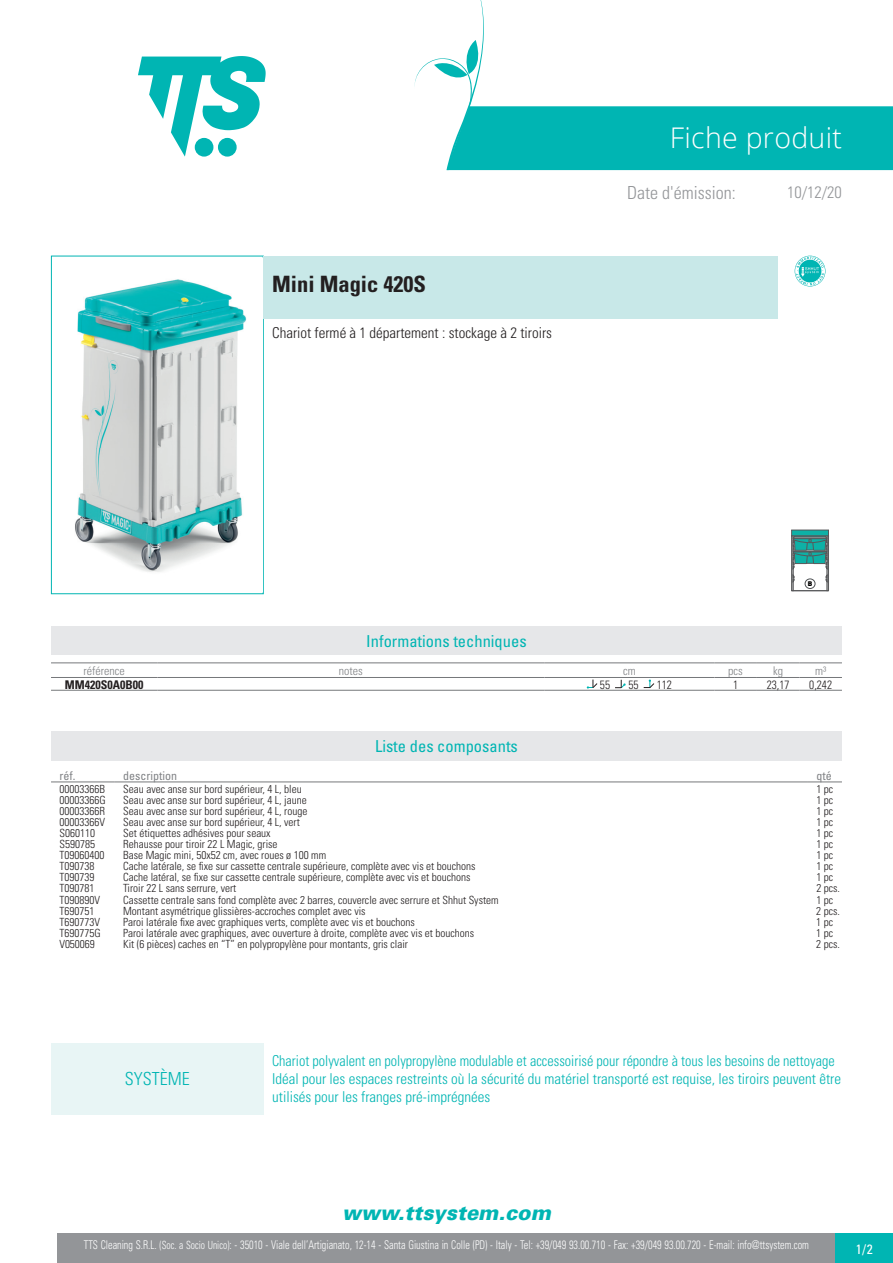
<style>
.page{position:relative;width:893px;height:1263px;background:#fff}
.page>*{position:absolute;margin:0;border:0;box-sizing:border-box;transform-origin:0 0}
.t1{font:300 28.5px "Open Sans";letter-spacing:.01em;color:#fff}
.t2{font:700 condensed 22.5px "Univers LT Std";color:#231f20}
.t3{font:italic 900 20.85px "Univers";color:#00b5b3;scale:.96 1}
.t4{font:300 condensed 18px "Univers";color:#939598}
.t5{font:300 condensed 18px "Univers LT Std";color:#00b5b3}
.t6{font:condensed 16.5px "Univers";color:#00b5b3}
.t7{font:condensed 16.5px "Univers LT Std";color:#00b5b3}
.t8{font:300 condensed 16.5px "Univers";color:#939598}
.t9{font:300 condensed 15px/18px "Univers LT Std";color:#00b5b3;scale:.95 1}
.t10{font:300 condensed 15px "Univers LT Std";color:#231f20}
.t11{font:condensed 13.5px "Univers";color:#fff}
.t12{font:300 condensed 12px "Univers";color:#fff;scale:.85 1}
.t13{font:300 condensed 12px "Univers";color:#808285}
.t14{font:300 condensed 12px "Univers";color:#231f20;scale:.95 1}
.t15{font:condensed 12px "Univers";color:#808285}
.t16{font:700 condensed 12px "Univers";color:#231f20}
.t17{font:300 condensed 11.25px "Univers";color:#231f20}
.t18{font:900 6.6px "Helvetica LT Std";color:#000001;scale:.9 1}
.s1{font-size:11.25px}
</style>
<div class="page">
<svg style="left:138px;top:56px;width:128px;height:101px"></svg>
<div style="left:57px;top:1233px;width:779px;height:30px;background:#939598"></div>
<div style="left:836px;top:1233px;width:57px;height:30px;background:#00b5b3"></div>
<svg style="left:414px;top:0;width:479px;height:170px"></svg>
<div style="left:51px;top:256px;width:213px;height:338px;border:1px solid #00b5b3"></div>
<img style="left:52px;top:259px;width:211px;height:332px">
<div style="left:264px;top:256px;width:514px;height:62px;background:#c8e8e8"></div>
<svg style="left:795px;top:256px;width:30px;height:30px"></svg>
<div style="left:793px;top:535px;width:34px;height:56px;border:1px solid #57585a"></div>
<div style="left:791px;top:535px;width:2px;height:56px;border:1px solid #57585a"></div>
<div style="left:827px;top:535px;width:2px;height:56px;border:1px solid #57585a"></div>
<svg style="left:793px;top:575px;width:2px;height:7px"></svg>
<svg style="left:825px;top:575px;width:2px;height:7px"></svg>
<div style="left:794px;top:535px;width:32px;height:2px;border:1px solid #57585a"></div>
<div style="left:792px;top:530px;width:36px;height:6px;background:#0eb1a6"></div>
<div style="left:791px;top:530px;width:38px;height:6px;border:1px solid #57585a"></div>
<hr style="left:792px;top:590px;width:36px;height:1px;background:#57585a">
<div style="left:805px;top:578px;width:10px;height:11px;border:1px solid #505356;border-radius:50%"></div>
<svg style="left:793px;top:537px;width:34px;height:32px"></svg>
<div style="left:51px;top:626px;width:791px;height:29px;background:#e6e7e9"></div>
<hr style="left:51px;top:663px;width:106px;height:1px;background:#76787b">
<hr style="left:51px;top:677px;width:106px;height:1px;background:#76787b">
<hr style="left:157px;top:663px;width:387px;height:1px;background:#76787b">
<hr style="left:157px;top:677px;width:387px;height:1px;background:#76787b">
<hr style="left:544px;top:663px;width:170px;height:1px;background:#76787b">
<hr style="left:544px;top:677px;width:170px;height:1px;background:#76787b">
<hr style="left:714px;top:663px;width:43px;height:1px;background:#76787b">
<hr style="left:714px;top:677px;width:43px;height:1px;background:#76787b">
<hr style="left:757px;top:663px;width:42px;height:1px;background:#76787b">
<hr style="left:757px;top:677px;width:42px;height:1px;background:#76787b">
<hr style="left:799px;top:663px;width:43px;height:1px;background:#76787b">
<hr style="left:799px;top:677px;width:43px;height:1px;background:#76787b">
<hr style="left:51px;top:690px;width:106px;height:1px;background:#76787b">
<hr style="left:157px;top:690px;width:387px;height:1px;background:#76787b">
<hr style="left:544px;top:690px;width:170px;height:1px;background:#76787b">
<hr style="left:714px;top:690px;width:43px;height:1px;background:#76787b">
<hr style="left:757px;top:690px;width:42px;height:1px;background:#76787b">
<hr style="left:799px;top:690px;width:43px;height:1px;background:#76787b">
<svg style="left:587px;top:679px;width:10px;height:10px"></svg>
<svg style="left:615px;top:680px;width:11px;height:8px"></svg>
<svg style="left:643px;top:679px;width:11px;height:9px"></svg>
<div style="left:51px;top:731px;width:791px;height:29px;background:#e6e7e9"></div>
<hr style="left:51px;top:782px;width:64px;height:1px;background:#76787b">
<hr style="left:115px;top:782px;width:693px;height:1px;background:#76787b">
<hr style="left:808px;top:782px;width:34px;height:1px;background:#76787b">
<div style="left:51px;top:1043px;width:213px;height:71px;background:#e8f5f5"></div>
<h2 class="t2" style="left:272px;top:270px;width:155px">Mini Magic 420S</h2>
<h3 class="t10" style="left:272px;top:324px;width:281px">Chariot fermé à 1 département : stockage à 2 tiroirs</h3>
<h1 class="t1" style="left:670px;top:118px;width:174px">Fiche produit</h1>
<h3 class="t4" style="left:627px;top:182px;width:110px">Date d'émission:</h3>
<h3 class="t8" style="left:787px;top:182px;width:56px">10/12/20</h3>
<h3 class="t6" style="left:366px;top:631px;width:162px">Informations techniques</h3>
<p class="t18" style="left:808px;top:579px;width:7px">B</p>
<p class="t13" style="left:84px;top:663px;width:43px">référence</p>
<p class="t13" style="left:339px;top:663px;width:25px">notes</p>
<p class="t13" style="left:623px;top:663px;width:14px">cm</p>
<p class="t13" style="left:728px;top:663px;width:16px">pcs</p>
<p class="t13" style="left:773px;top:663px;width:11px">kg</p>
<p class="t13" style="left:815px;top:663px;width:13px">m³</p>
<p class="t16" style="left:65px;top:677px;width:80px">MM420S0A0B00</p>
<p class="t14" style="left:600px;top:677px;width:12px">55</p>
<p class="t14" style="left:628px;top:677px;width:12px">55</p>
<p class="t14" style="left:657px;top:677px;width:17px">112</p>
<p class="t14" style="left:733px;top:677px;width:7px">1</p>
<p class="t14" style="left:767px;top:677px;width:25px">23,17</p>
<p class="t14" style="left:809px;top:677px;width:25px">0,242</p>
<h3 class="t7" style="left:375px;top:735px;width:144px">Liste des composants</h3>
<p class="t15" style="left:60px;top:768px;width:17px">réf.</p>
<p class="t15" style="left:123px;top:768px;width:55px">description</p>
<p class="t15" style="left:816px;top:768px;width:17px">qté</p>
<p class="t17" style="left:60px;top:782px;width:47px">00003366B</p>
<p class="t17" style="left:123px;top:782px;width:180px">Seau avec anse sur bord supérieur, 4 L, bleu</p>
<p class="t17" style="left:816px;top:782px;width:18px">1 pc</p>
<p class="t17" style="left:60px;top:793px;width:48px">00003366G</p>
<p class="t17" style="left:123px;top:793px;width:185px">Seau avec anse sur bord supérieur, 4 L, jaune</p>
<p class="t17" style="left:816px;top:793px;width:18px">1 pc</p>
<p class="t17" style="left:60px;top:804px;width:47px">00003366R</p>
<p class="t17" style="left:123px;top:804px;width:186px">Seau avec anse sur bord supérieur, 4 L, rouge</p>
<p class="t17" style="left:816px;top:804px;width:18px">1 pc</p>
<p class="t17" style="left:59px;top:815px;width:47px">00003366V</p>
<p class="t17" style="left:123px;top:815px;width:178px">Seau avec anse sur bord supérieur, 4 L, vert</p>
<p class="t17" style="left:816px;top:815px;width:18px">1 pc</p>
<p class="t17" style="left:59px;top:826px;width:37px">S060110</p>
<p class="t17" style="left:123px;top:826px;width:149px">Set étiquettes adhésives pour seaux</p>
<p class="t17" style="left:816px;top:826px;width:18px">1 pc</p>
<p class="t17" style="left:59px;top:837px;width:37px">S590785</p>
<p class="t17" style="left:123px;top:837px;width:156px">Rehausse pour tiroir 22 L Magic, grise</p>
<p class="t17" style="left:816px;top:837px;width:18px">1 pc</p>
<p class="t17" style="left:59px;top:849px;width:46px">T09060400</p>
<p class="t17" style="left:123px;top:849px;width:205px">Base Magic mini, 50x52 cm, avec roues ø 100 mm</p>
<p class="t17" style="left:816px;top:849px;width:18px">1 pc</p>
<p class="t17" style="left:59px;top:860px;width:36px">T090738</p>
<p class="t17" style="left:123px;top:860px;width:354px">Cache latérale, se fixe sur cassette centrale supérieure, complète avec vis et bouchons</p>
<p class="t17" style="left:816px;top:860px;width:18px">1 pc</p>
<p class="t17" style="left:59px;top:871px;width:36px">T090739</p>
<p class="t17" style="left:123px;top:871px;width:349px">Cache latéral, se fixe sur cassette centrale supérieure, complète avec vis et bouchons</p>
<p class="t17" style="left:816px;top:871px;width:18px">1 pc</p>
<p class="t17" style="left:59px;top:882px;width:36px">T090781</p>
<p class="t17" style="left:123px;top:882px;width:115px">Tiroir 22 L sans serrure, vert</p>
<p class="t17" style="left:816px;top:882px;width:25px">2 pcs.</p>
<p class="t17" style="left:59px;top:893px;width:42px">T090890V</p>
<p class="t17" style="left:123px;top:893px;width:377px">Cassette centrale sans fond complète avec 2 barres, couvercle avec serrure et Shhut System</p>
<p class="t17" style="left:816px;top:893px;width:18px">1 pc</p>
<p class="t17" style="left:59px;top:904px;width:36px">T690751</p>
<p class="t17" style="left:123px;top:904px;width:244px">Montant asymétrique glissières-accroches complet avec vis</p>
<p class="t17" style="left:816px;top:904px;width:25px">2 pcs.</p>
<p class="t17" style="left:59px;top:915px;width:42px">T690773V</p>
<p class="t17" style="left:123px;top:915px;width:293px">Paroi latérale fixe avec graphiques verts, complète avec vis et bouchons</p>
<p class="t17" style="left:816px;top:915px;width:18px">1 pc</p>
<p class="t17" style="left:59px;top:926px;width:43px">T690775G</p>
<p class="t17" style="left:123px;top:926px;width:353px">Paroi latérale avec graphiques, avec ouverture à droite, complète avec vis et bouchons</p>
<p class="t17" style="left:816px;top:926px;width:18px">1 pc</p>
<p class="t17" style="left:59px;top:937px;width:37px">V050069</p>
<p class="t17" style="left:123px;top:937px;width:286px">Kit (6 pièces) caches en “T” en polypropylène pour montants, gris clair</p>
<p class="t17" style="left:816px;top:937px;width:25px">2 pcs.</p>
<h3 class="t5" style="left:125px;top:1068px;width:66px">SYSTÈME</h3>
<p class="t9" style="left:272px;top:1052px;width:600px">Chariot polyvalent en polypropylène modulable et accessoirisé pour répondre à tous les besoins de nettoyage<br>Idéal pour les espaces restreints où la sécurité du matériel transporté est requise, les tiroirs peuvent être utilisés pour les franges pré-imprégnées</p>
<h3 class="t3" style="left:342px;top:1200px;width:219px">www.ttsystem.com</h3>
<p class="t12" style="left:84px;top:1238px;width:855px">TTS Cleaning S.R.L. <span class="s1">(Soc. a Socio Unico)</span>: - 35010 - Viale dell’Artigianato, 12-14 - Santa Giustina in Colle (PD) - Italy - Tel: +39/049 93.00.710 - Fax: +39/049 93.00.720 - E-mail: info@ttsystem.com</p>
<p class="t11" style="left:856px;top:1240px;width:19px">1/2</p>
</div>
